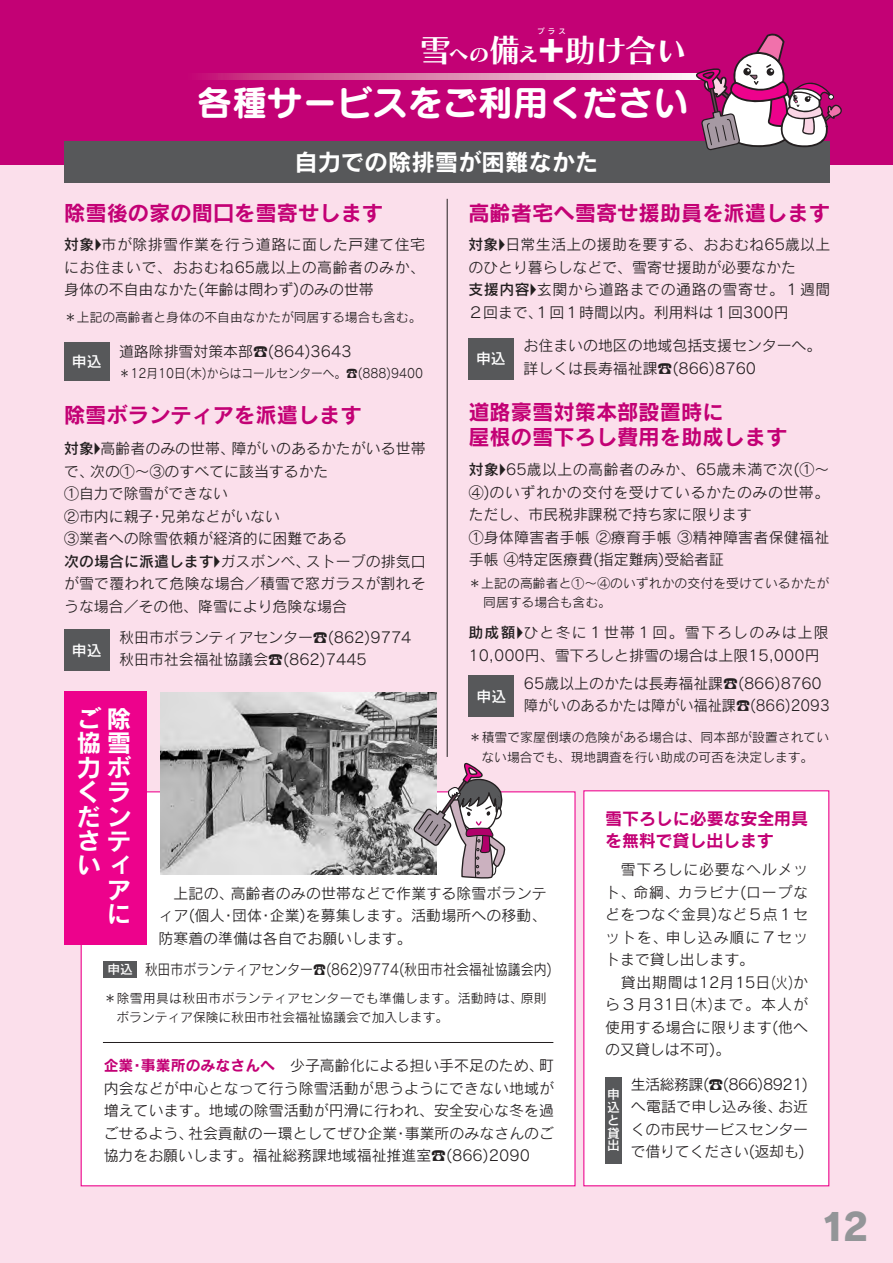
<style>
.page{position:relative;width:893px;height:1263px;background:#fff}
.page>*{position:absolute;margin:0;border:0;box-sizing:border-box;transform-origin:0 0}
.t1{font:37.2px "Rodin CID EB";color:#939598}
.t2{font:35.1px "Seurat CID B";color:#fff}
.t3{font:31.95px "Chiaro CID B";color:#fff}
.t4{font:24.45px/24.5px "Rodin CID B";letter-spacing:.225em;color:#fff;text-align:right}
.t5{font:23.4px "Rodin CID B";color:#fff}
.t6{font:21.3px/24.9px "Rodin CID B";color:#c30175}
.t7{font:21.3px "Chiaro CID B";color:#fff}
.t8{font:16.95px/22.5px "Rodin CID B";letter-spacing:-.005em;color:#c30175}
.t9{font:14.85px/22.5px "Rodin CID M";color:#231f20}
.t10{font:14.85px/22.5px "Rodin CID M";letter-spacing:.025em;color:#231f20}
.t11{font:14.85px "Rodin CID M";color:#231f20;scale:.87 1}
.t12{font:14.85px "Rodin CID M";color:#231f20;scale:.95 1}
.t13{font:14.85px/22.5px "Rodin CID M";letter-spacing:-.03em;color:#231f20;text-align:right}
.t14{font:14.85px "Rodin CID DB";letter-spacing:.005em;color:#231f20}
.t15{font:14.85px "Rodin CID B";color:#c30175}
.t16{font:14.85px "Rodin CID DB";color:#fff}
.t17{font:12.75px/19.5px "Rodin CID M";color:#231f20;text-align:center}
.t18{font:12.75px/19.5px "Rodin CID M";letter-spacing:.025em;color:#231f20}
.t19{font:12.75px "Rodin CID M";color:#231f20;scale:.91 1}
.t20{font:12.75px/12.8px "Rodin CID DB";color:#fff;text-align:justify}
.t21{font:7.5px "Rodin CID DB";color:#fff}
.s1{font-family:"Rodin CID EB"}
.s2{font-size:31.95px}
.s3{font-family:"Rodin CID DB"}
.s4{font-family:"Osaka"}
.s5{font-family:"Rodin CID M"}
</style>
<div class="page">
<div style="left:0;top:0;width:892px;height:1263px;background:#fbdfeb"></div>
<div style="left:82px;top:792px;width:492px;height:393px;background:#fff"></div>
<div style="left:0;top:0;width:892px;height:165px;background:#c30175"></div>
<div style="left:64px;top:142px;width:765px;height:41px;background:#57585a"></div>
<div style="left:468px;top:338px;width:45px;height:41px;background:#57585a"></div>
<div style="left:64px;top:630px;width:45px;height:41px;background:#57585a"></div>
<div style="left:64px;top:342px;width:45px;height:39px;background:#57585a"></div>
<div style="left:469px;top:676px;width:45px;height:41px;background:#57585a"></div>
<hr style="left:447px;top:199px;width:1px;height:558px;background:#231f20">
<svg style="left:200px;top:74px;width:491px;height:5px"></svg>
<svg style="left:691px;top:34px;width:150px;height:116px"></svg>
<img style="left:161px;top:693px;width:276px;height:181px">
<div style="left:584px;top:791px;width:244px;height:394px;background:#fff"></div>
<div style="left:104px;top:961px;width:33px;height:17px;background:#57585a"></div>
<div style="left:605px;top:1077px;width:16px;height:86px;background:#57585a"></div>
<svg style="left:413px;top:758px;width:96px;height:121px"></svg>
<hr style="left:103px;top:1042px;width:450px;height:1px;background:#231f20">
<div style="left:64px;top:692px;width:83px;height:253px;background:#ed028c"></div>
<p class="t21" style="left:537px;top:28px;width:30px">プラス</p>
<h3 class="t3" style="left:535px;top:38px;width:153px"><span class="s1">＋</span>助け合い</h3>
<h3 class="t7" style="left:419px;top:46px;width:121px"><span class="s2">雪</span>への<span class="s2">備</span>え</h3>
<h2 class="t2" style="left:197px;top:89px;width:493px">各種サービスをご利用ください</h2>
<h3 class="t5" style="left:294px;top:154px;width:306px">自力での除排雪が困難なかた</h3>
<h3 class="t6" style="left:64px;top:203px;width:320px">除雪後の家の間口を雪寄せします</h3>
<p class="t9" style="left:64px;top:235px;width:362px;text-align:justify"><span class="s3">対象</span>◆市が除排雪作業を行う道路に面した戸建て住宅にお住まいで、おおむね65歳以上の高齢者のみか、身体の不自由なかた(年齢は問わず)のみの世帯</p>
<p class="t17" style="left:64px;top:309px;width:359px">＊上記の高齢者と身体の不自由なかたが同居する場合も含む。</p>
<p class="t9" style="left:119px;top:342px;width:234px">道路除排雪対策本部<span class="s4">☎</span>)864(3643</p>
<p class="t16" style="left:72px;top:356px;width:31px">申込</p>
<p class="t19" style="left:119px;top:368px;width:336px">＊12月10日木( )からはコールセンターへ。<span class="s4">☎</span>)888(9400</p>
<h3 class="t6" style="left:64px;top:406px;width:299px">除雪ボランティアを派遣します</h3>
<p class="t9" style="left:231px;top:439px;width:196px">障がいのあるかたがいる世帯</p>
<p class="t9" style="left:90px;top:439px;width:240px;text-indent:-26px"><span class="s3">対象</span>◆高齢者のみの世帯、<br>次の①～③のすべてに該当するかた</p>
<p class="t9" style="left:64px;top:462px;width:31px">で、</p>
<p class="t9" style="left:64px;top:484px;width:165px">①自力で除雪ができない</p>
<p class="t9" style="left:64px;top:507px;width:217px">②市内に親子･兄弟などがいない</p>
<p class="t9" style="left:64px;top:529px;width:284px">③業者への除雪依頼が経済的に困難である</p>
<p class="t9" style="left:306px;top:552px;width:121px">ストーブの排気口</p>
<p class="t14" style="left:64px;top:555px;width:247px">次の場合に派遣します◆<span class="s5">ガスボンベ、</span></p>
<p class="t9" style="left:64px;top:574px;width:363px">が雪で覆われて危険な場合／積雪で窓ガラスが割れそうな場合／その他、降雪により危険な場合</p>
<p class="t9" style="left:119px;top:628px;width:294px">秋田市ボランティアセンター<span class="s4">☎</span>)862(9774</p>
<p class="t16" style="left:72px;top:645px;width:31px">申込</p>
<p class="t9" style="left:119px;top:650px;width:249px">秋田市社会福祉協議会<span class="s4">☎</span>)862(7445</p>
<h3 class="t6" style="left:468px;top:203px;width:363px">高齢者宅へ雪寄せ援助員を派遣します</h3>
<p class="t9" style="left:468px;top:235px;width:363px"><span class="s3">対象</span>◆日常生活上の援助を要する、おおむね65歳以上のひとり暮らしなどで、雪寄せ援助が必要なかた<br><span class="s3">支援内容</span>◆玄関から道路までの通路の雪寄せ。１週間<br>２回まで１、回１時間以内。利用料は１回300円</p>
<p class="t9" style="left:523px;top:336px;width:299px">お住まいの地区の地域包括支援センターへ。</p>
<p class="t16" style="left:476px;top:353px;width:31px">申込</p>
<p class="t9" style="left:523px;top:359px;width:234px">詳しくは長寿福祉課<span class="s4">☎</span>)866(8760</p>
<h3 class="t6" style="left:468px;top:403px;width:320px">道路豪雪対策本部設置時に<br>屋根の雪下ろし費用を助成します</h3>
<p class="t10" style="left:469px;top:460px;width:362px"><span class="s3">対象</span>◆65歳以上の高齢者のみか、65歳未満で次 1) ~<br>④)のいずれかの交付を受けているかたのみの世帯。ただし、市民税非課税で持ち家に限ります<br>①身体障害者手帳 ②療育手帳 ③精神障害者保健福祉手帳 ④特定医療費(指定難病)受給者証</p>
<p class="t17" style="left:483px;top:575px;width:347px;text-align:left;text-indent:-15px">＊上記の高齢者と①～④のいずれかの交付を受けているかたが同居する場合も含む。</p>
<p class="t9" style="left:468px;top:623px;width:362px"><span class="s3">助成額</span>◆ひと冬に１世帯１回。雪下ろしのみは上限<br>10,000円、雪下ろしと排雪の場合は上限15,000円</p>
<p class="t9" style="left:524px;top:674px;width:299px">65歳以上のかたは長寿福祉課<span class="s4">☎</span>)866(8760</p>
<p class="t16" style="left:476px;top:690px;width:31px">申込</p>
<p class="t12" style="left:524px;top:700px;width:323px">障がいのあるかたは障がい福祉課<span class="s4">☎</span>)866(2093</p>
<h3 class="t4" style="left:77px;top:710px;width:56px">ご除協雪力ボくラだンさテいィアに</h3>
<p class="t17" style="left:469px;top:729px;width:362px">＊積雪で家屋倒壊の危険がある場合は、同本部が設置されていない場合でも、現地調査を行い助成の可否を決定します。</p>
<p class="t8" style="left:605px;top:809px;width:204px">雪下ろしに必要な安全用具を無料で貸し出します</p>
<p class="t9" style="left:605px;top:860px;width:204px;text-align:justify;text-indent:16px">雪下ろしに必要なヘルメット、命綱、カラビナ(ロープなどをつなぐ金具)など５点１セットを、申し込み順に７セットまで貸し出します。</p>
<p class="t9" style="left:605px;top:973px;width:204px;text-align:justify;text-indent:16px">貸出期間は12月15日火( か)ら３月31日木( )まで。本人が使用する場合に限ります(他への又貸しは不可。(</p>
<p class="t9" style="left:231px;top:884px;width:317px">高齢者のみの世帯などで作業する除雪ボランテ</p>
<p class="t9" style="left:158px;top:884px;width:389px;text-indent:15px">上記の、<br>ィア(個人･団体･企業)を募集します。活動場所への移動、防寒着の準備は各自でお願いします。</p>
<p class="t11" style="left:145px;top:964px;width:469px">秋田市ボランティアセンター<span class="s4">☎</span>(862)9774(秋田市社会福祉協議会内(</p>
<p class="t20" style="left:107px;top:965px;width:27px">申込</p>
<p class="t18" style="left:116px;top:990px;width:408px;text-indent:-13px">＊除雪用具は秋田市ボランティアセンターでも準備します。活動時は、ボランティア保険に秋田市社会福祉協議会で加入します。</p>
<p class="t17" style="left:520px;top:990px;width:27px">原則</p>
<p class="t9" style="left:290px;top:1056px;width:255px">少子高齢化による担い手不足のため、</p>
<p class="t15" style="left:104px;top:1060px;width:173px">企業･事業所のみなさんへ</p>
<p class="t9" style="left:104px;top:1079px;width:452px;text-align:right">内会などが中心となって行う除雪活動が思うようにできない地域が増えています。地域の除雪活動が円滑に行われ、安全安心な冬を過社会貢献の一環としてぜひ企業･事業所のみなさんのご</p>
<p class="t9" style="left:539px;top:1056px;width:16px">町</p>
<p class="t20" style="left:607px;top:1090px;width:14px">申込と貸出</p>
<p class="t13" style="left:630px;top:1075px;width:179px">生活総務課 <span class="s4">☎</span>) )866(8921(お近</p>
<p class="t9" style="left:630px;top:1098px;width:179px">へ電話で申し込み後、<br>くの市民サービスセンターで借りてください(返却も(</p>
<p class="t9" style="left:104px;top:1124px;width:428px">ごせるよう、<br>協力をお願いします。福祉総務課地域福祉推進室<span class="s4">☎</span>)866(2090</p>
<h1 class="t1" style="left:820px;top:1213px;width:49px">12</h1>
</div>
